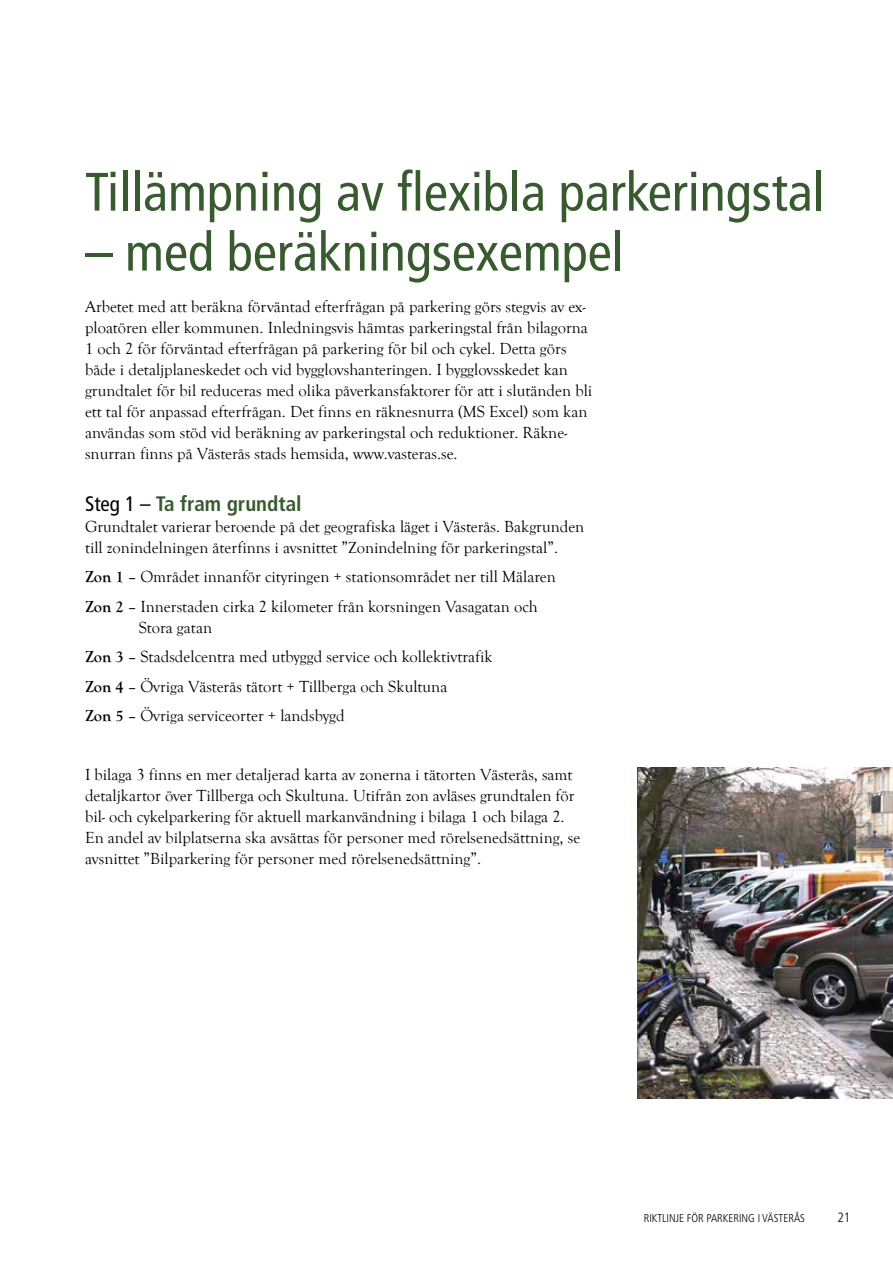
<style>
.page{position:relative;width:893px;height:1263px;background:#fff}
.page>*{position:absolute;margin:0;border:0;box-sizing:border-box;transform-origin:0 0}
.t1{font:condensed 54px "Frutiger LT Std";color:#365c2d}
.t2{font:700 condensed 21px "Frutiger LT Std";color:#365c2d}
.t3{font:16.5px/21px "Goudy Old Style T";color:#000}
.t4{font:300 condensed 13.5px "Frutiger LT Std";color:#000}
.t5{font:300 condensed 11.25px "Frutiger LT Std";color:#000}
.s1{font-weight:400;color:#000}
.s2{font-weight:700}
</style>
<div class="page">
<img style="left:638px;top:768px;width:255px;height:330px">
<h1 class="t1" style="left:85px;top:160px;width:741px">Tillämpning av flexibla parkeringstal</h1>
<h1 class="t1" style="left:85px;top:220px;width:540px">– med beräkningsexempel</h1>
<p class="t3" style="left:85px;top:297px;width:509px">Arbetet med att beräkna förväntad efterfrågan på parkering görs stegvis av ex&shy;ploatören eller kommunen. Inledningsvis hämtas parkeringstal från bilagorna 1 och 2 för förväntad efterfrågan på parkering för bil och cykel. Detta görs både i detaljplaneskedet och vid bygglovshanteringen. I bygglovsskedet kan grundtalet för bil reduceras med olika påverkansfaktorer för att i slutänden bli ett tal för anpassad efterfrågan. Det finns en räknesnurra (MS Excel) som kan användas som stöd vid beräkning av parkeringstal och reduktioner. Räkne&shy;snurran finns på Västerås stads hemsida, www.vasteras.se.</p>
<p class="t2" style="left:85px;top:491px;width:218px"><span class="s1">Steg 1 –</span> Ta fram grundtal</p>
<p class="t3" style="left:85px;top:516px;width:501px">Grundtalet varierar beroende på det geografiska läget i Västerås. Bakgrunden till zonindelningen återfinns i avsnittet ”Zonindelning för parkeringstal”.</p>
<p class="t3" style="left:85px;top:562px;width:472px;line-height:29.5px"><span class="s2">Zon 1</span> – Området innanför cityringen + stationsområdet ner till Mälaren<br><span class="s2">Zon 2</span> – Innerstaden cirka 2 kilometer från korsningen Vasagatan och</p>
<p class="t3" style="left:85px;top:613px;width:409px;line-height:29.5px;text-indent:54px">Stora gatan<br><span class="s2">Zon 3</span> – Stadsdelcentra med utbyggd service och kollektivtrafik <span class="s2">Zon 4</span> – Övriga Västerås tätort + Tillberga och Skultuna<br><span class="s2">Zon 5</span> – Övriga serviceorter + landsbygd</p>
<p class="t3" style="left:85px;top:765px;width:497px">I bilaga 3 finns en mer detaljerad karta av zonerna i tätorten Västerås, samt detaljkartor över Tillberga och Skultuna. Utifrån zon avläses grundtalen för bil- och cykelparkering för aktuell markanvändning i bilaga 1 och bilaga 2.<br>En andel av bilplatserna ska avsättas för personer med rörelsenedsättning, se avsnittet ”Bilparkering för personer med rörelsenedsättning”.</p>
<p class="t5" style="left:644px;top:1212px;width:163px">RIKTLINJE FÖR PARKERING I VÄSTERÅS</p>
<p class="t4" style="left:837px;top:1210px;width:14px">21</p>
</div>
